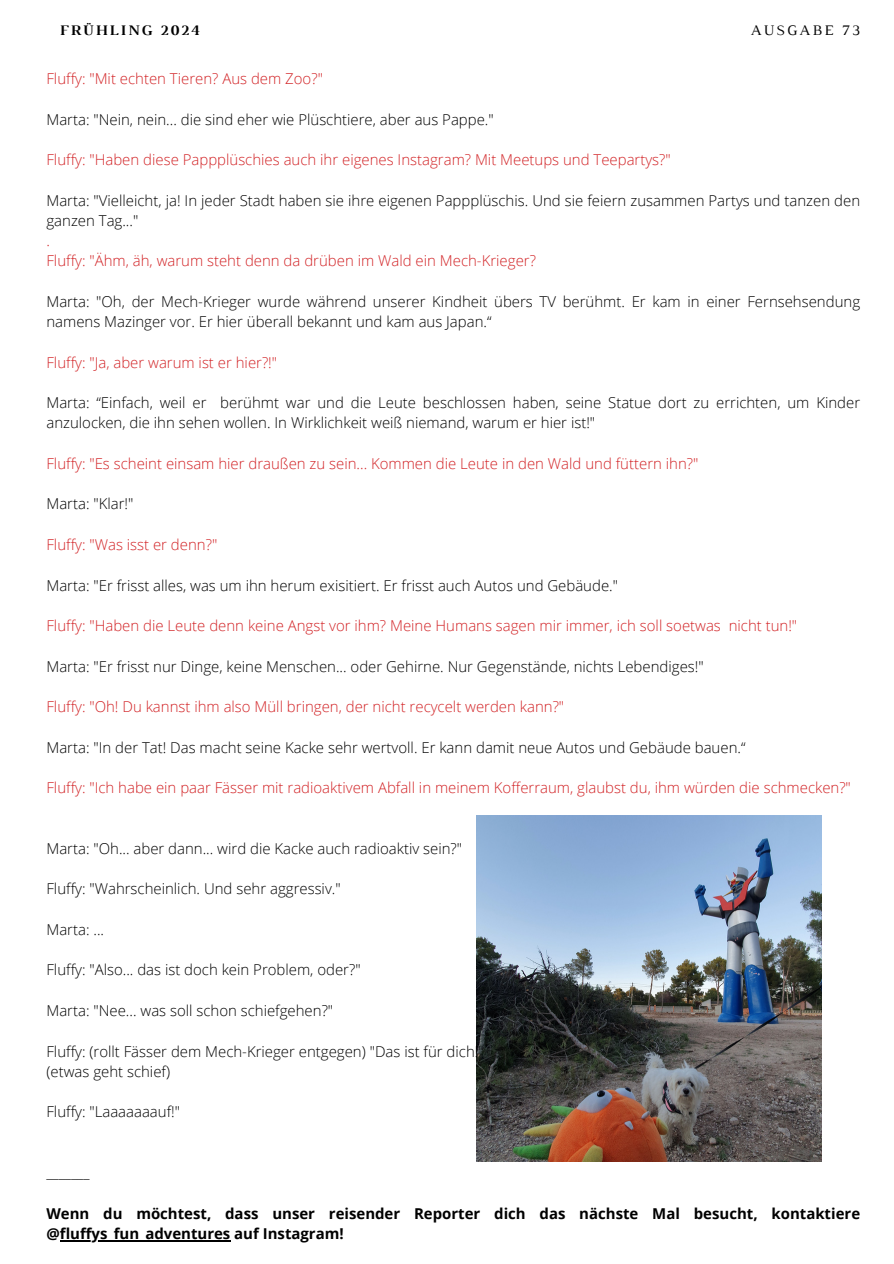
<style>
.page{position:relative;width:894px;height:1264px;background:#fff}
.page>*{position:absolute;margin:0;border:0;box-sizing:border-box;transform-origin:0 0}
.t1{font:300 15px/20.2px "Open Sans";color:#000}
.t2{font:300 15px/20.2px "Open Sans";color:#d22326}
.t3{font:700 15px/20.2px "Open Sans";color:#000}
.t4{font:700 14.85px "Luthier";letter-spacing:.14em;color:#000}
.t5{font:14.85px "Luthier";letter-spacing:.14em;color:#000}
</style>
<div class="page">
<img style="left:476px;top:816px;width:345px;height:345px">
<hr style="left:60px;top:1239px;width:170px;height:1px;background:#000">
<p class="t4" style="left:60px;top:25px;width:141px">FRÜHLING 2024</p>
<p class="t5" style="left:750px;top:25px;width:111px">AUSGABE 73</p>
<p class="t2" style="left:46px;top:68px;width:278px">Fluffy: "Mit echten Tieren? Aus dem Zoo?"</p>
<p class="t1" style="left:46px;top:109px;width:448px">Marta: "Nein, nein... die sind eher wie Plüschtiere, aber aus Pappe."</p>
<p class="t2" style="left:46px;top:149px;width:625px">Fluffy: "Haben diese Pappplüschies auch ihr eigenes Instagram? Mit Meetups und Teepartys?"</p>
<p class="t1" style="left:46px;top:190px;width:815px">Marta: "Vielleicht, ja! In jeder Stadt haben sie ihre eigenen Pappplüschis. Und sie feiern zusammen Partys und tanzen den ganzen Tag..."</p>
<p class="t2" style="left:46px;top:230px;width:491px">.<br>Fluffy: "Ähm, äh, warum steht denn da drüben im Wald ein Mech-Krieger?</p>
<p class="t1" style="left:46px;top:291px;width:815px">Marta: "Oh, der Mech-Krieger wurde während unserer Kindheit übers TV berühmt. Er kam in einer Fernsehsendung namens Mazinger vor. Er hier überall bekannt und kam aus Japan.“</p>
<p class="t2" style="left:46px;top:352px;width:232px">Fluffy: "Ja, aber warum ist er hier?!"</p>
<p class="t1" style="left:46px;top:392px;width:815px">Marta: “Einfach, weil er berühmt war und die Leute beschlossen haben, seine Statue dort zu errichten, um Kinder anzulocken, die ihn sehen wollen. In Wirklichkeit weiß niemand, warum er hier ist!"</p>
<p class="t2" style="left:46px;top:453px;width:653px">Fluffy: "Es scheint einsam hier draußen zu sein... Kommen die Leute in den Wald und füttern ihn?"</p>
<p class="t1" style="left:46px;top:493px;width:88px">Marta: "Klar!"</p>
<p class="t2" style="left:46px;top:534px;width:172px">Fluffy: "Was isst er denn?"</p>
<p class="t1" style="left:46px;top:574px;width:573px">Marta: "Er frisst alles, was um ihn herum exisitiert. Er frisst auch Autos und Gebäude."</p>
<p class="t2" style="left:46px;top:615px;width:752px">Fluffy: "Haben die Leute denn keine Angst vor ihm? Meine Humans sagen mir immer, ich soll soetwas nicht tun!"</p>
<p class="t1" style="left:46px;top:655px;width:658px">Marta: "Er frisst nur Dinge, keine Menschen... oder Gehirne. Nur Gegenstände, nichts Lebendiges!"</p>
<p class="t2" style="left:46px;top:696px;width:519px">Fluffy: "Oh! Du kannst ihm also Müll bringen, der nicht recycelt werden kann?"</p>
<p class="t1" style="left:46px;top:736px;width:700px">Marta: "In der Tat! Das macht seine Kacke sehr wertvoll. Er kann damit neue Autos und Gebäude bauen.“</p>
<p class="t2" style="left:46px;top:777px;width:805px">Fluffy: "Ich habe ein paar Fässer mit radioaktivem Abfall in meinem Kofferraum, glaubst du, ihm würden die schmecken?"</p>
<p class="t1" style="left:46px;top:838px;width:417px">Marta: "Oh... aber dann... wird die Kacke auch radioaktiv sein?"</p>
<p class="t1" style="left:46px;top:878px;width:296px">Fluffy: "Wahrscheinlich. Und sehr aggressiv."</p>
<p class="t1" style="left:46px;top:919px;width:59px">Marta: ...</p>
<p class="t1" style="left:46px;top:959px;width:315px">Fluffy: "Also... das ist doch kein Problem, oder?"</p>
<p class="t1" style="left:46px;top:1000px;width:288px">Marta: "Nee... was soll schon schiefgehen?"</p>
<p class="t1" style="left:46px;top:1040px;width:438px">Fluffy: (rollt Fässer dem Mech-Krieger entgegen) "Das ist für dich!" (etwas geht schief)</p>
<p class="t1" style="left:46px;top:1101px;width:135px">Fluffy: "Laaaaaaauf!"</p>
<p class="t1" style="left:46px;top:1162px;width:45px">_______</p>
<p class="t3" style="left:46px;top:1202px;width:815px">Wenn du möchtest, dass unser reisender Reporter dich das nächste Mal besucht, kontaktiere @fluffys_fun_adventures auf Instagram!</p>
</div>
